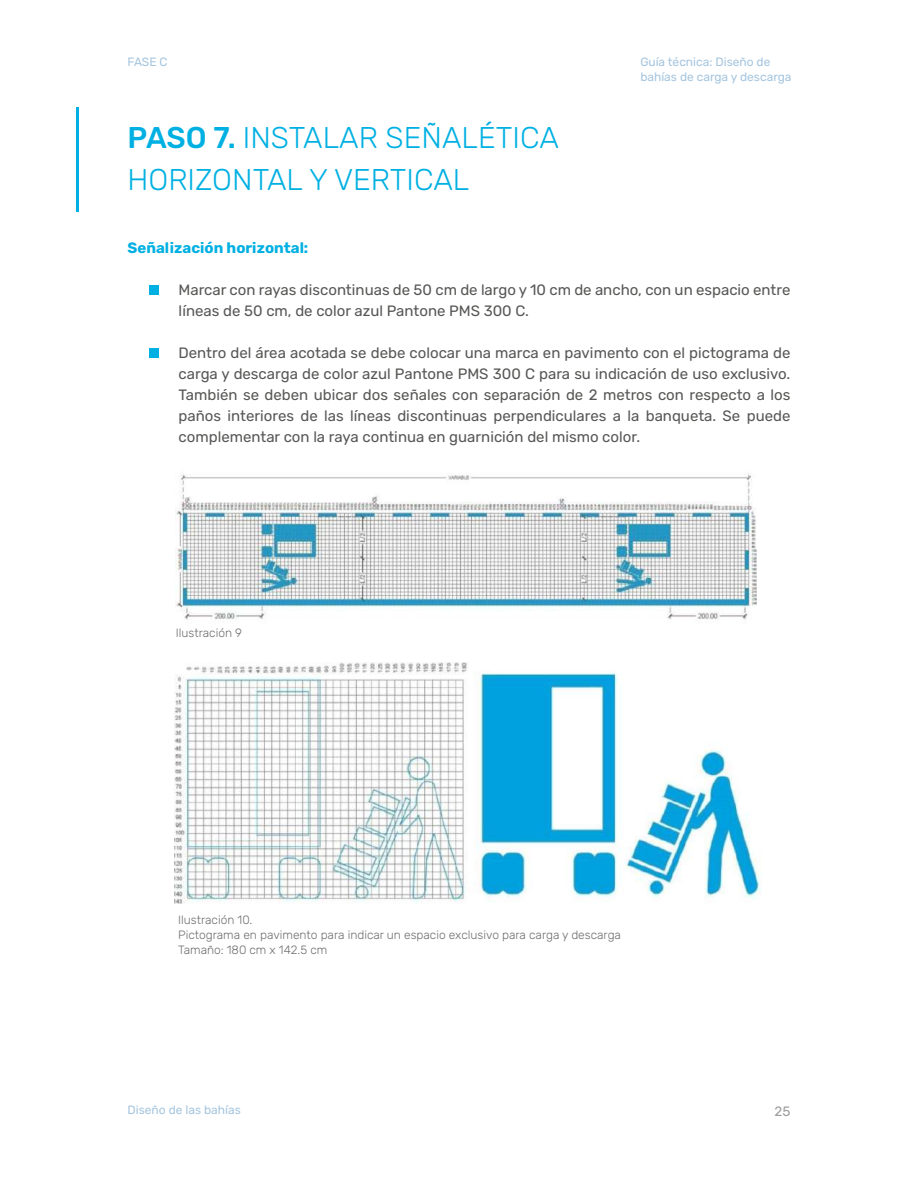
<style>
.page{position:relative;width:918px;height:1188px;background:#fff}
.page>*{position:absolute;margin:0;border:0;box-sizing:border-box;transform-origin:0 0}
.t1{font:300 30px/42px "Rubik";color:#00b0e2}
.t2{font:15px/21px "Rubik";color:#575756}
.t3{font:700 15px "Rubik";color:#00b0e2}
.t4{font:13.5px "Rubik";color:#9d9d9c}
.t5{font:300 12px/15px "Rubik";color:#706f6f}
.t6{font:12px/14.4px "Rubik";color:#a5c5df}
.s1{font-weight:500}
</style>
<div class="page">
<img style="left:176px;top:473px;width:580px;height:147px">
<img style="left:174px;top:663px;width:587px;height:240px">
<hr style="left:76px;top:107px;width:3px;height:105px;background:#00b0e2">
<div style="left:149px;top:285px;width:10px;height:10px;background:#00b0e2"></div>
<div style="left:149px;top:348px;width:10px;height:10px;background:#00b0e2"></div>
<p class="t6" style="left:128px;top:55px;width:42px">FASE C</p>
<h1 class="t1" style="left:128px;top:118px;width:433px"><span class="s1">PASO 7.</span> INSTALAR SEÑALÉTICA<br>HORIZONTAL Y VERTICAL</h1>
<p class="t6" style="left:640px;top:55px;width:153px">Guía técnica: Diseño de bahías de carga y descarga</p>
<p class="t3" style="left:128px;top:239px;width:182px">Señalización horizontal:</p>
<p class="t2" style="left:179px;top:280px;width:613px">Marcar con rayas discontinuas de 50 cm de largo y 10 cm de ancho, con un espacio entre líneas de 50 cm, de color azul Pantone PMS 300 C.</p>
<p class="t2" style="left:179px;top:343px;width:613px;text-align:justify">Dentro del área acotada se debe colocar una marca en pavimento con el pictograma de carga y descarga de color azul Pantone PMS 300 C para su indicación de uso exclusivo.<br>También se deben ubicar dos señales con separación de 2 metros con respecto a los paños interiores de las líneas discontinuas perpendiculares a la banqueta. Se puede complementar con la raya continua en guarnición del mismo color.</p>
<p class="t5" style="left:176px;top:626px;width:68px">Ilustración 9</p>
<p class="t5" style="left:178px;top:913px;width:444px">Ilustración 10.<br>Pictograma en pavimento para indicar un espacio exclusivo para carga y descarga<br>Tamaño: 180 cm x 142.5 cm</p>
<p class="t6" style="left:128px;top:1103px;width:115px">Diseño de las bahías</p>
<p class="t4" style="left:774px;top:1103px;width:17px">25</p>
</div>
